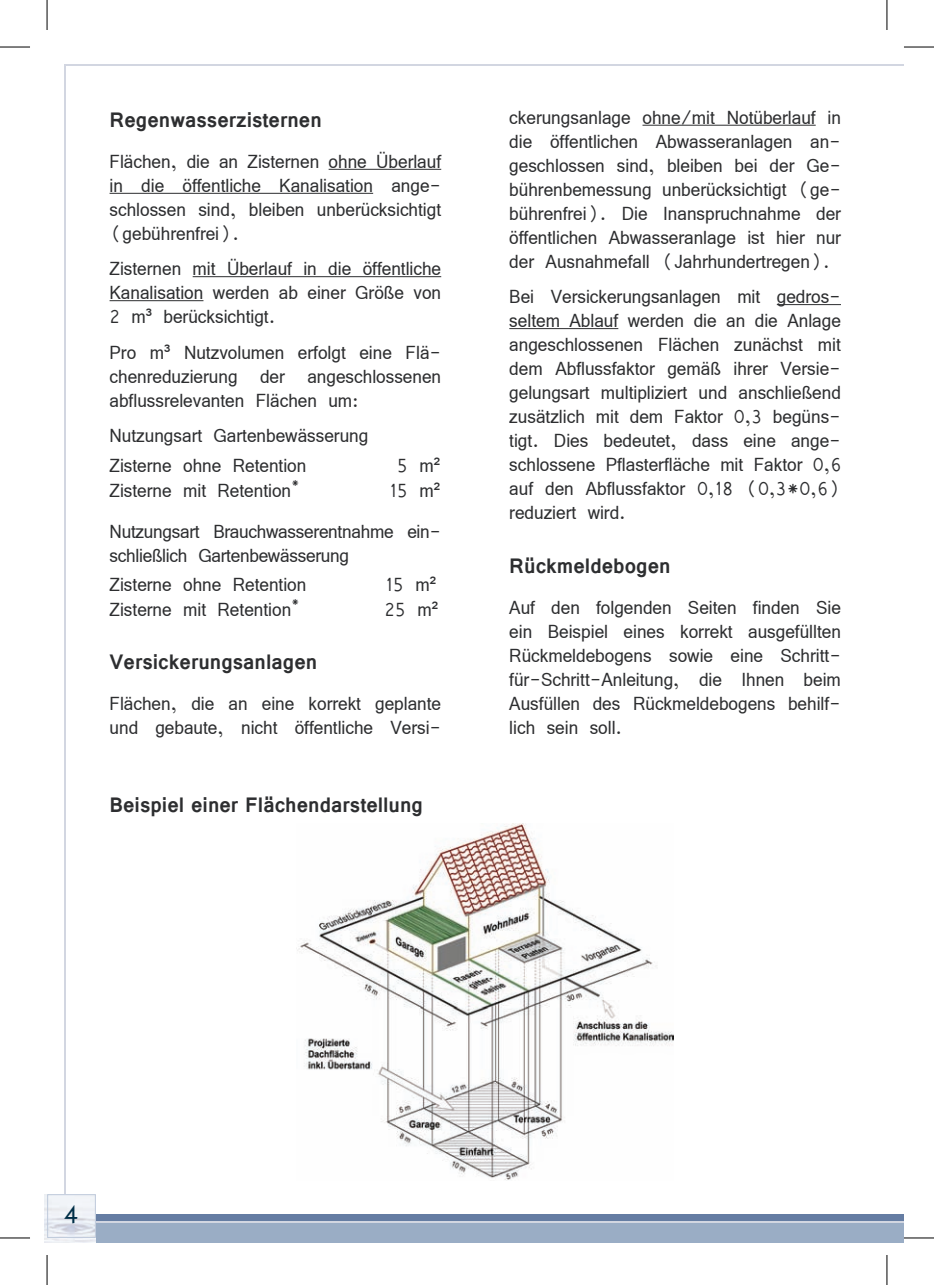
<style>
.page{position:relative;width:934px;height:1285px;background:#fff}
.page>*{position:absolute;margin:0;border:0;box-sizing:border-box;transform-origin:0 0}
.t1{font:28px/24px "Vrinda";color:#2d2e30;text-align:justify;scale:.93 1}
.t2{font:24px "Koblenz";color:#002e46}
.t3{font:700 22.6px "Vrinda";color:#2d2e30}
</style>
<div class="page">
<div style="left:96px;top:1214px;width:807px;height:7px;background:#657da3"></div>
<div style="left:96px;top:1222px;width:807px;height:20px;background:#9aadc5"></div>
<hr style="left:96px;top:1221px;width:807px;height:1px;background:#d2d6e1">
<hr style="left:64px;top:64px;width:1px;height:1130px;background:#d2d6e1">
<img style="left:44px;top:1194px;width:52px;height:48px">
<hr style="left:642px;top:125px;width:173px;height:1px;background:#2d2e30">
<hr style="left:776px;top:304px;width:64px;height:1px;background:#2d2e30">
<hr style="left:509px;top:328px;width:109px;height:1px;background:#2d2e30">
<hr style="left:328px;top:169px;width:113px;height:1px;background:#2d2e30">
<hr style="left:109px;top:193px;width:264px;height:1px;background:#2d2e30">
<hr style="left:192px;top:276px;width:249px;height:1px;background:#2d2e30">
<hr style="left:109px;top:300px;width:94px;height:1px;background:#2d2e30">
<div style="left:47px;top:1194px;width:49px;height:43px;border:1px solid #bfcadb"></div>
<hr style="left:65px;top:64px;width:838px;height:1px;background:#d2d6e1">
<img style="left:296px;top:824px;width:377px;height:356px">
<hr style="left:0;top:47px;width:30px;height:1px;background:#000">
<hr style="left:903px;top:47px;width:30px;height:1px;background:#000">
<hr style="left:0;top:1237px;width:30px;height:1px;background:#000">
<hr style="left:903px;top:1237px;width:30px;height:1px;background:#000">
<hr style="left:47px;top:0;width:1px;height:30px;background:#000">
<hr style="left:47px;top:1255px;width:1px;height:30px;background:#000">
<hr style="left:886px;top:0;width:1px;height:30px;background:#000">
<hr style="left:886px;top:1255px;width:1px;height:30px;background:#000">
<p class="t3" style="left:109px;top:105px;width:214px">Regenwasserzisternen</p>
<p class="t1" style="left:109px;top:150px;width:358px">Flächen, die an Zisternen ohne Überlauf in die öffentliche Kanalisation ange&shy;schlossen sind, bleiben unberücksichtigt (gebührenfrei).</p>
<p class="t1" style="left:109px;top:257px;width:358px">Zisternen mit Überlauf in die öffentliche Kanalisation werden ab einer Größe von 2 m³ berücksichtigt.</p>
<p class="t1" style="left:109px;top:340px;width:358px">Pro m³ Nutzvolumen erfolgt eine Flä&shy;chenreduzierung der angeschlossenen abflussrelevanten Flächen um:</p>
<p class="t1" style="left:109px;top:421px;width:280px;line-height:29.6px">Nutzungsart Gartenbewässerung<br>Zisterne ohne Retention</p>
<p class="t1" style="left:397px;top:453px;width:47px">5 m²</p>
<p class="t1" style="left:109px;top:478px;width:206px">Zisterne mit Retention<sup>*</sup></p>
<p class="t1" style="left:109px;top:470px;width:358px;line-height:41px;text-align:right">15 m²<br>Nutzungsart Brauchwasserentnahme ein-</p>
<p class="t1" style="left:109px;top:540px;width:259px;line-height:29.6px">schließlich Gartenbewässerung<br>Zisterne ohne Retention</p>
<p class="t1" style="left:385px;top:573px;width:56px">15 m²</p>
<p class="t1" style="left:109px;top:598px;width:206px">Zisterne mit Retention<sup>*</sup></p>
<p class="t1" style="left:384px;top:598px;width:59px">25 m²</p>
<p class="t3" style="left:109px;top:646px;width:209px">Versickerungsanlagen</p>
<p class="t1" style="left:109px;top:691px;width:358px">Flächen, die an eine korrekt geplante und gebaute, nicht öffentliche Versi-</p>
<p class="t3" style="left:109px;top:789px;width:315px">Beispiel einer Flächendarstellung</p>
<p class="t1" style="left:509px;top:106px;width:358px">ckerungsanlage ohne/mit Notüberlauf in die öffentlichen Abwasseranlagen an&shy;geschlossen sind, bleiben bei der Ge&shy;bührenbemessung unberücksichtigt (ge&shy;bührenfrei). Die Inanspruchnahme der öffentlichen Abwasseranlage ist hier nur der Ausnahmefall (Jahrhundertregen).</p>
<p class="t1" style="left:509px;top:285px;width:358px">Bei Versickerungsanlagen mit gedros&shy;seltem Ablauf werden die an die Anlage angeschlossenen Flächen zunächst mit dem Abflussfaktor gemäß ihrer Versie&shy;gelungsart multipliziert und anschließend zusätzlich mit dem Faktor 0,3 begüns&shy;tigt. Dies bedeutet, dass eine ange&shy;schlossene Pflasterfläche mit Faktor 0,6 auf den Abflussfaktor 0,18 (0,3*0,6) reduziert wird.</p>
<p class="t3" style="left:509px;top:550px;width:163px">Rückmeldebogen</p>
<p class="t1" style="left:509px;top:595px;width:358px">Auf den folgenden Seiten finden Sie ein Beispiel eines korrekt ausgefüllten Rückmeldebogens sowie eine Schritt&shy;für-Schritt-Anleitung, die Ihnen beim Ausfüllen des Rückmeldebogens behilf&shy;lich sein soll.</p>
<p class="t2" style="left:64px;top:1200px;width:16px">4</p>
</div>
